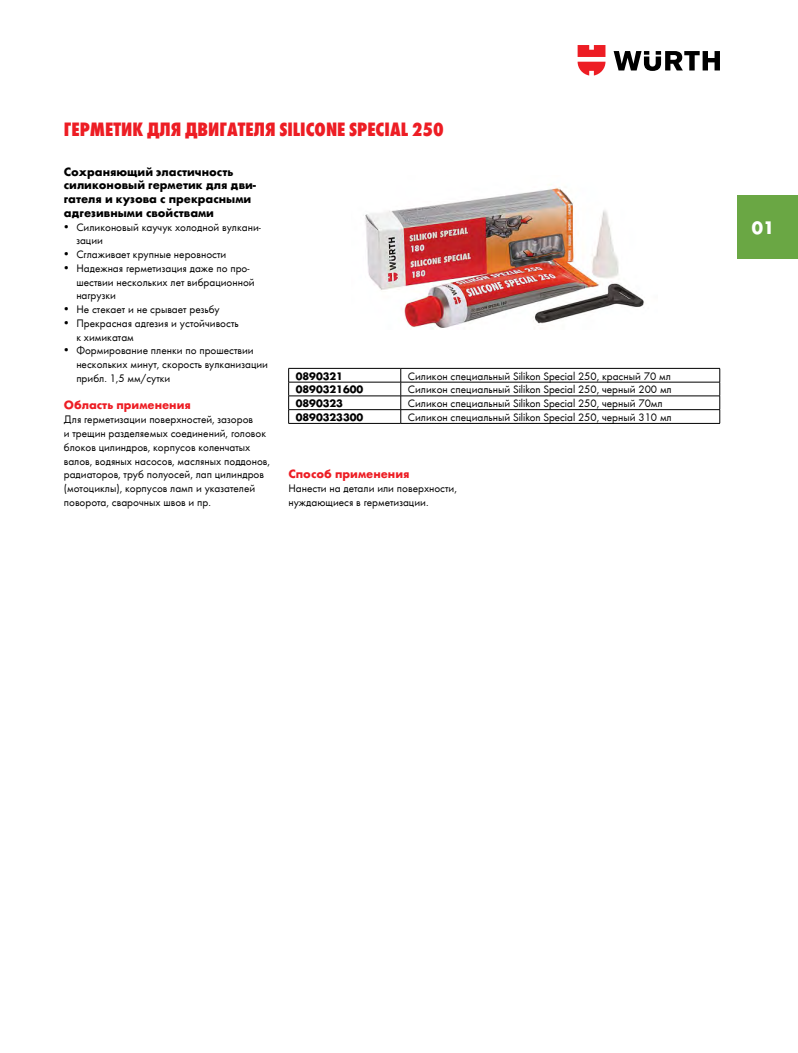
<style>
.page{position:relative;width:798px;height:1053px;background:#fff}
.page>*{position:absolute;margin:0;border:0;box-sizing:border-box;transform-origin:0 0}
.t1{font:20px "Wuerth Extra Bold Cond Caps";color:#ed1d24}
.t2{font:700 18.75px "Wuerth";color:#fff}
.t3{font:700 12.5px/13.8px "Wuerth";color:#000}
.t4{font:700 12.5px "Wuerth";color:#ed1d24}
.t5{font:11.25px/13.8px "Wuerth";color:#000}
.t6{font:700 11.25px "Wuerth";color:#000}
</style>
<div class="page">
<hr style="left:288px;top:368px;width:112px;height:1px;background:#000">
<hr style="left:400px;top:368px;width:319px;height:1px;background:#000">
<hr style="left:288px;top:382px;width:112px;height:1px;background:#000">
<hr style="left:400px;top:382px;width:319px;height:1px;background:#000">
<hr style="left:288px;top:395px;width:112px;height:1px;background:#000">
<hr style="left:400px;top:395px;width:319px;height:1px;background:#000">
<hr style="left:288px;top:409px;width:112px;height:1px;background:#000">
<svg style="left:288px;top:368px;width:1px;height:55px"></svg>
<hr style="left:400px;top:409px;width:319px;height:1px;background:#000">
<svg style="left:400px;top:368px;width:1px;height:55px"></svg>
<svg style="left:719px;top:368px;width:1px;height:55px"></svg>
<hr style="left:288px;top:423px;width:112px;height:1px;background:#000">
<hr style="left:400px;top:423px;width:319px;height:1px;background:#000">
<img style="left:365px;top:184px;width:279px;height:146px">
<svg style="left:613px;top:51px;width:106px;height:20px"></svg>
<svg style="left:577px;top:45px;width:28px;height:30px"></svg>
<div style="left:737px;top:195px;width:60px;height:64px;background:#6aa744"></div>
<h1 class="t1" style="left:64px;top:116px;width:381px">ГЕРМЕТИК ДЛЯ ДВИГАТЕЛЯ SILICONE SPECIAL 250</h1>
<p class="t3" style="left:64px;top:163px;width:194px">Сохраняющий эластичность силиконовый герметик для дви&shy;гателя и кузова с прекрасными адгезивными свойствами</p>
<p class="t5" style="left:76px;top:219px;width:186px;text-indent:-12px">• Силиконовый каучук холодной вулкани&shy;зации</p>
<p class="t5" style="left:64px;top:247px;width:164px">• Сглаживает крупные неровности</p>
<p class="t5" style="left:76px;top:261px;width:180px;text-indent:-12px">• Надежная герметизация даже по про&shy;шествии нескольких лет вибрационной нагрузки</p>
<p class="t5" style="left:64px;top:302px;width:157px">• Не стекает и не срывает резьбу</p>
<p class="t5" style="left:76px;top:316px;width:164px;text-indent:-12px">• Прекрасная адгезия и устойчивость к химикатам</p>
<p class="t5" style="left:76px;top:343px;width:193px;text-indent:-12px">• Формирование пленки по прошествии нескольких минут, скорость вулканизации прибл. 1,5 мм/сутки</p>
<p class="t4" style="left:64px;top:396px;width:128px">Область применения</p>
<p class="t5" style="left:64px;top:412px;width:208px">Для герметизации поверхностей, зазоров<br>и трещин разделяемых соединений, головок блоков цилиндров, корпусов коленчатых валов, водяных насосов, масляных поддонов, радиаторов, труб полуосей, лап цилиндров (мотоциклы), корпусов ламп и указателей поворота, сварочных швов и пр.</p>
<p class="t6" style="left:295px;top:367px;width:49px">0890321</p>
<p class="t5" style="left:407px;top:368px;width:264px">Силикон специальный Silikon Special 250, красный 70 мл</p>
<p class="t6" style="left:295px;top:381px;width:69px">0890321600</p>
<p class="t5" style="left:407px;top:382px;width:265px">Силикон специальный Silikon Special 250, черный 200 мл</p>
<p class="t6" style="left:295px;top:395px;width:49px">0890323</p>
<p class="t5" style="left:407px;top:396px;width:256px">Силикон специальный Silikon Special 250, черный 70мл</p>
<p class="t6" style="left:295px;top:409px;width:69px">0890323300</p>
<p class="t5" style="left:407px;top:409px;width:265px">Силикон специальный Silikon Special 250, черный 310 мл</p>
<p class="t4" style="left:288px;top:465px;width:122px">Способ применения</p>
<p class="t5" style="left:288px;top:481px;width:170px">Нанести на детали или поверхности, нуждающиеся в герметизации.</p>
<h2 class="t2" style="left:751px;top:214px;width:24px">01</h2>
</div>
